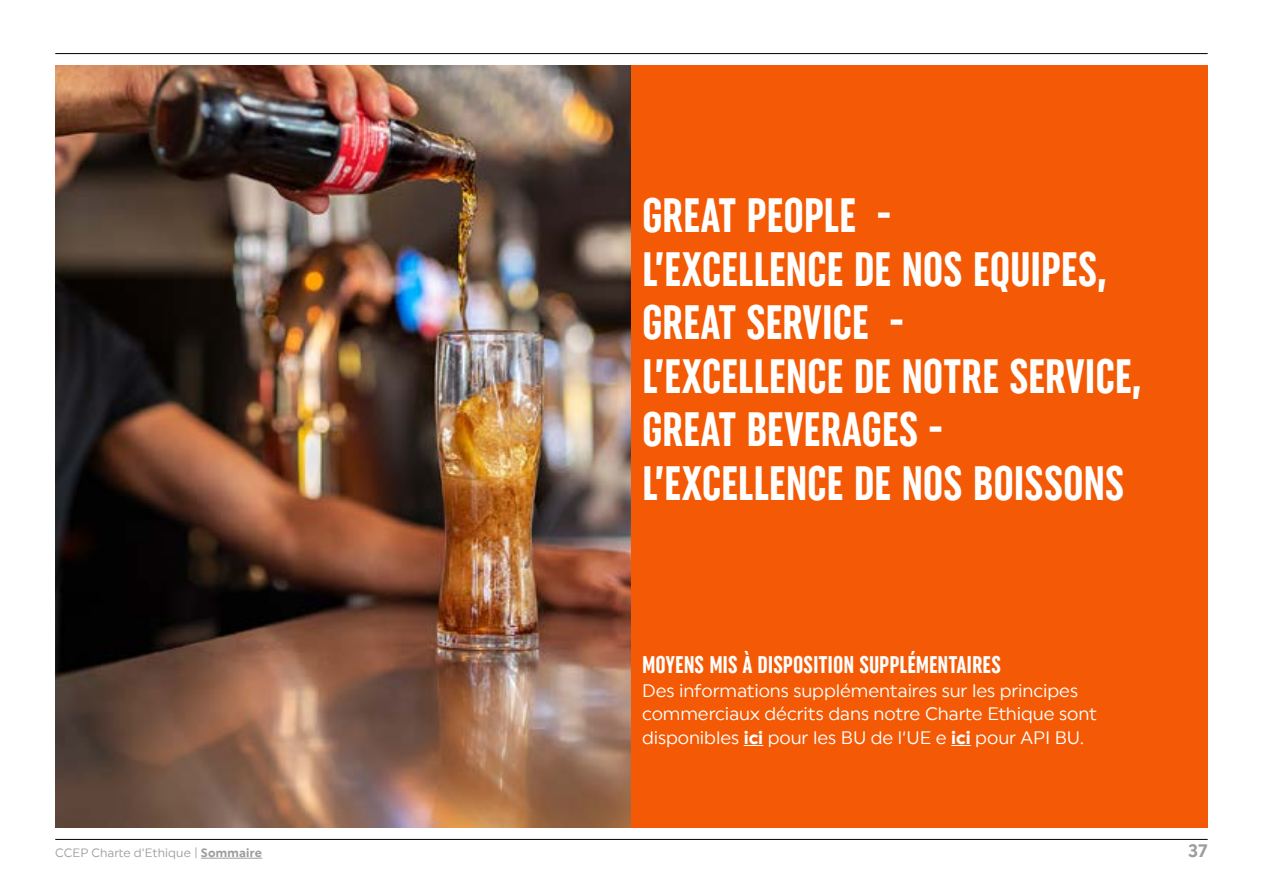
<style>
.page{position:relative;width:1263px;height:893px;background:#fff}
.page>*{position:absolute;margin:0;border:0;box-sizing:border-box;transform-origin:0 0}
.t1{font:48px/53.6px "Uniform Extra Condensed 3";color:#fff}
.t2{font:24px "Uniform Extra Condensed 3";color:#fff}
.t3{font:18px/23.9px "Uniform Regular 3";letter-spacing:-.005em;color:#fff}
.t4{font:18px "Uniform Regular 2";color:#9d9d9c}
.t5{font:12px "Uniform Regular 3";letter-spacing:.01em;color:#9d9d9c}
.s1{font-family:"Uniform Regular 2"}
</style>
<div class="page">
<img style="left:55px;top:65px;width:576px;height:762px">
<div style="left:631px;top:65px;width:577px;height:762px;background:#f45a05"></div>
<svg style="left:744px;top:745px;width:19px;height:1px"></svg>
<svg style="left:951px;top:745px;width:20px;height:1px"></svg>
<hr style="left:55px;top:53px;width:1153px;height:1px;background:#000">
<hr style="left:55px;top:839px;width:1153px;height:1px;background:#000">
<hr style="left:201px;top:858px;width:61px;height:1px;background:#9d9d9c">
<h1 class="t1" style="left:642px;top:189px;width:501px">GREAT PEOPLE -<br>L’EXCELLENCE DE NOS EQUIPES,<br>GREAT SERVICE -<br>L’EXCELLENCE DE NOTRE SERVICE,<br>GREAT BEVERAGES -<br>L’EXCELLENCE DE NOS BOISSONS</h1>
<h2 class="t2" style="left:642px;top:651px;width:360px">MOYENS MIS À DISPOSITION SUPPLÉMENTAIRES</h2>
<p class="t3" style="left:642px;top:678px;width:456px">Des informations supplémentaires sur les principes commerciaux décrits dans notre Charte Ethique sont disponibles <span class="s1">ici</span> pour les BU de l‘UE e <span class="s1">ici</span> pour API BU.</p>
<p class="t5" style="left:55px;top:846px;width:208px">CCEP Charte d’Ethique | <span class="s1">Sommaire</span></p>
<p class="t4" style="left:1188px;top:840px;width:21px">37</p>
</div>
